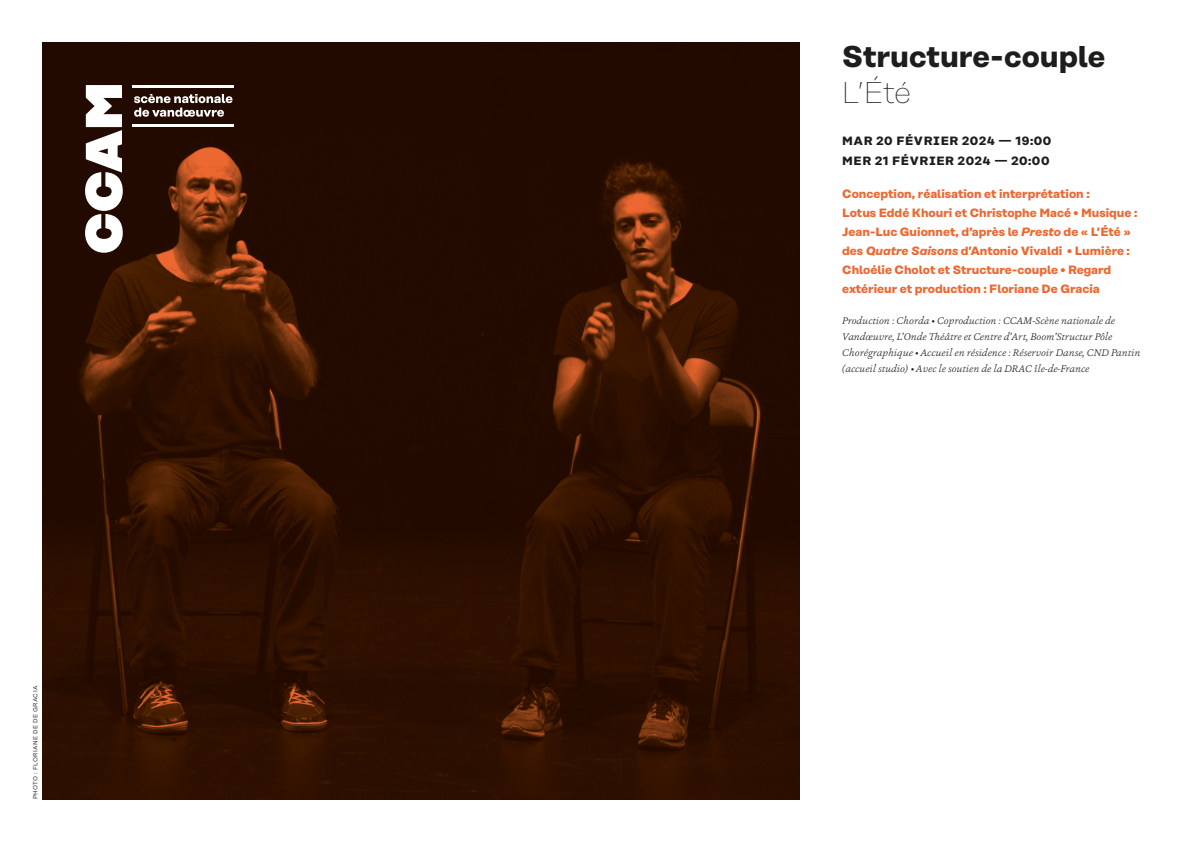
<style>
.page{position:relative;width:1191px;height:842px;background:#fff}
.page>*{position:absolute;margin:0;border:0;box-sizing:border-box;transform-origin:0 0}
.t1{font:700 30px "Rational Text";color:#1d1d1b}
.t2{font:100 30px "Rational Text";color:#1d1d1b}
.t3{font:700 12px/19px "Rational Text";color:#ec6830}
.t4{font:700 12px/20px "Rational Text";letter-spacing:.05em;color:#1d1d1b}
.t5{font:italic 300 10px/16px "Ashbury";color:#1d1d1b}
.t6{font:6px "Rational Text";letter-spacing:.05em;color:#1d1d1b}
.s1{font-style:italic}
</style>
<div class="page">
<img style="left:43px;top:43px;width:756px;height:756px">
<svg style="left:85px;top:85px;width:38px;height:168px"></svg>
<svg style="left:134px;top:94px;width:98px;height:23px"></svg>
<hr style="left:133px;top:85px;width:101px;height:3px;background:#fff">
<hr style="left:133px;top:124px;width:101px;height:3px;background:#fff">
<p class="t6" style="left:32px;top:799px;width:115px;rotate:-90deg">PHOTO : FLORIANE DE DE GRACIA</p>
<h1 class="t1" style="left:842px;top:38px;width:265px">Structure-couple</h1>
<h1 class="t2" style="left:842px;top:76px;width:70px">L’Été</h1>
<p class="t4" style="left:842px;top:131px;width:211px">MAR 20 FÉVRIER 2024 — 19:00<br>MER 21 FÉVRIER 2024 — 20:00</p>
<p class="t3" style="left:842px;top:185px;width:296px">Conception, réalisation et interprétation :<br>Lotus Eddé Khouri et Christophe Macé • Musique :<br>Jean-Luc Guionnet, d’après le <span class="s1">Presto</span> de « L’Été » des <span class="s1">Quatre Saisons</span> d’Antonio Vivaldi • Lumière :<br>Chloélie Cholot et Structure-couple • Regard extérieur et production : Floriane De Gracia</p>
<p class="t5" style="left:842px;top:312px;width:300px">Production : Chorda • Coproduction : CCAM-Scène nationale de Vandœuvre, L’Onde Théâtre et Centre d’Art, Boom’Structur Pôle Chorégraphique • Accueil en résidence : Réservoir Danse, CND Pantin (accueil studio) • Avec le soutien de la DRAC île-de-France</p>
</div>
